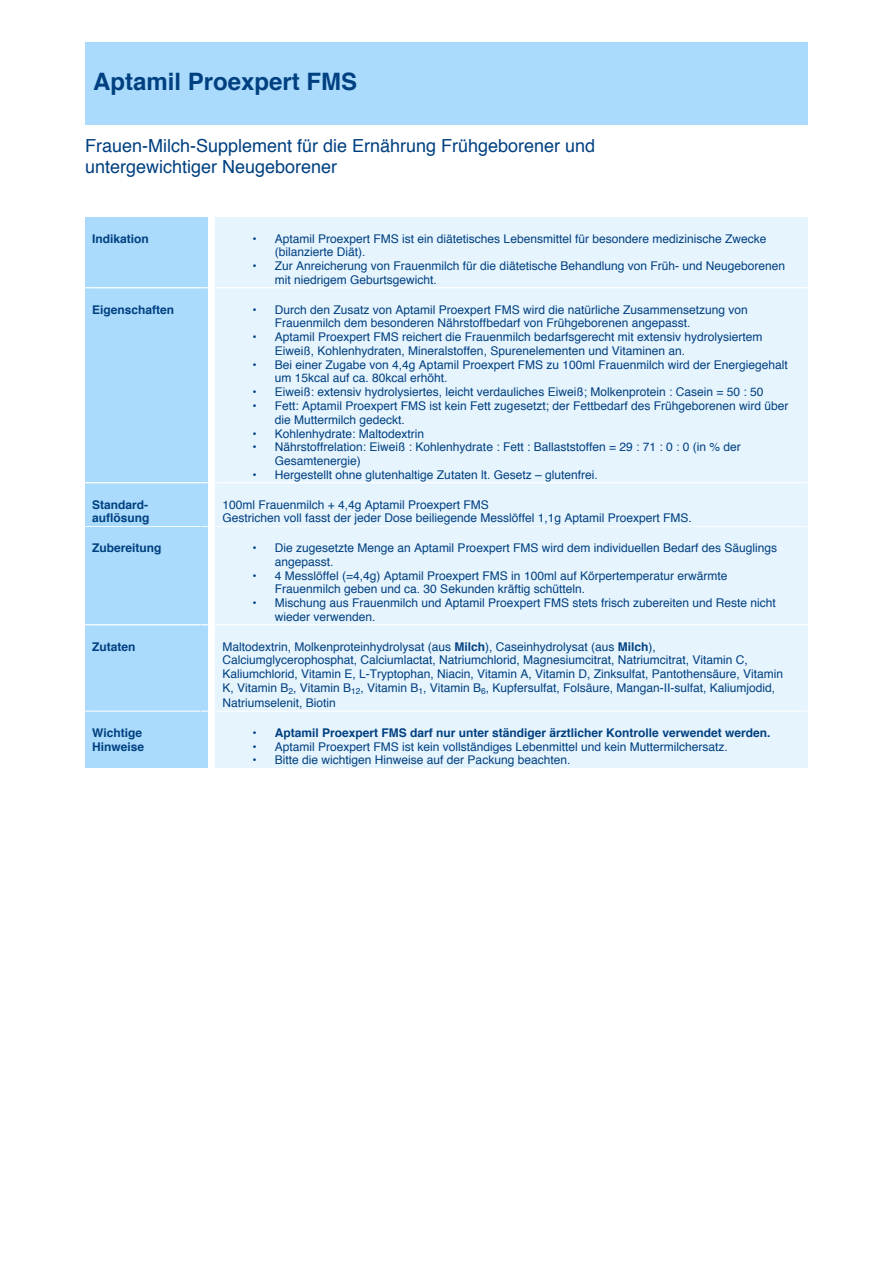
<style>
.page{position:relative;width:893px;height:1263px;background:#fff}
.page>*{position:absolute;margin:0;border:0;box-sizing:border-box;transform-origin:0 0}
.t1{font:700 24px "Helvetica";color:#004080}
.t2{font:18px/20.7px "Helvetica";color:#004080}
.t3{font:12px/13.8px "Helvetica";color:#004080}
.t4{font:700 12px/13.8px "Helvetica";color:#004080}
.s1{font-weight:700}
.s2{font-weight:400}
</style>
<div class="page">
<div style="left:85px;top:43px;width:723px;height:82px;background:#aadbfc"></div>
<div style="left:85px;top:217px;width:7px;height:71px;background:#aadbfc"></div>
<div style="left:92px;top:217px;width:109px;height:71px;background:#aadbfc"></div>
<div style="left:201px;top:217px;width:7px;height:71px;background:#aadbfc"></div>
<div style="left:215px;top:217px;width:7px;height:71px;background:#e6f4fe"></div>
<div style="left:222px;top:217px;width:579px;height:71px;background:#e6f4fe"></div>
<div style="left:801px;top:217px;width:7px;height:71px;background:#e6f4fe"></div>
<div style="left:85px;top:288px;width:7px;height:195px;background:#aadbfc"></div>
<div style="left:92px;top:288px;width:109px;height:195px;background:#aadbfc"></div>
<hr style="left:92px;top:288px;width:109px;height:1px;background:#fff">
<div style="left:201px;top:288px;width:7px;height:195px;background:#aadbfc"></div>
<div style="left:215px;top:288px;width:7px;height:195px;background:#e6f4fe"></div>
<div style="left:222px;top:288px;width:579px;height:195px;background:#e6f4fe"></div>
<hr style="left:222px;top:288px;width:579px;height:1px;background:#fff">
<div style="left:801px;top:288px;width:7px;height:195px;background:#e6f4fe"></div>
<div style="left:85px;top:483px;width:7px;height:43px;background:#aadbfc"></div>
<div style="left:92px;top:483px;width:109px;height:43px;background:#aadbfc"></div>
<hr style="left:92px;top:483px;width:109px;height:1px;background:#fff">
<div style="left:201px;top:483px;width:7px;height:43px;background:#aadbfc"></div>
<div style="left:215px;top:483px;width:7px;height:43px;background:#e6f4fe"></div>
<div style="left:222px;top:483px;width:579px;height:43px;background:#e6f4fe"></div>
<hr style="left:222px;top:483px;width:579px;height:1px;background:#fff">
<div style="left:801px;top:483px;width:7px;height:43px;background:#e6f4fe"></div>
<div style="left:85px;top:526px;width:7px;height:99px;background:#aadbfc"></div>
<div style="left:92px;top:526px;width:109px;height:99px;background:#aadbfc"></div>
<hr style="left:92px;top:526px;width:109px;height:1px;background:#fff">
<div style="left:201px;top:526px;width:7px;height:99px;background:#aadbfc"></div>
<div style="left:215px;top:526px;width:7px;height:99px;background:#e6f4fe"></div>
<div style="left:222px;top:526px;width:579px;height:99px;background:#e6f4fe"></div>
<hr style="left:222px;top:526px;width:579px;height:1px;background:#fff">
<div style="left:801px;top:526px;width:7px;height:99px;background:#e6f4fe"></div>
<div style="left:85px;top:625px;width:7px;height:86px;background:#aadbfc"></div>
<div style="left:92px;top:625px;width:109px;height:86px;background:#aadbfc"></div>
<hr style="left:92px;top:625px;width:109px;height:1px;background:#fff">
<div style="left:201px;top:625px;width:7px;height:86px;background:#aadbfc"></div>
<div style="left:215px;top:625px;width:7px;height:86px;background:#e6f4fe"></div>
<div style="left:222px;top:625px;width:579px;height:86px;background:#e6f4fe"></div>
<hr style="left:222px;top:625px;width:579px;height:1px;background:#fff">
<div style="left:801px;top:625px;width:7px;height:86px;background:#e6f4fe"></div>
<div style="left:85px;top:711px;width:7px;height:57px;background:#aadbfc"></div>
<div style="left:92px;top:711px;width:109px;height:57px;background:#aadbfc"></div>
<hr style="left:92px;top:711px;width:109px;height:1px;background:#fff">
<div style="left:201px;top:711px;width:7px;height:57px;background:#aadbfc"></div>
<div style="left:215px;top:711px;width:7px;height:57px;background:#e6f4fe"></div>
<div style="left:222px;top:711px;width:579px;height:57px;background:#e6f4fe"></div>
<hr style="left:222px;top:711px;width:579px;height:1px;background:#fff">
<div style="left:801px;top:711px;width:7px;height:57px;background:#e6f4fe"></div>
<h1 class="t1" style="left:93px;top:62px;width:266px">Aptamil Proexpert FMS</h1>
<h2 class="t2" style="left:85px;top:136px;width:512px">Frauen-Milch-Supplement für die Ernährung Frühgeborener und untergewichtiger Neugeborener</h2>
<p class="t4" style="left:92px;top:232px;width:58px">Indikation</p>
<p class="t3" style="left:275px;top:232px;width:493px;text-indent:-22px">• Aptamil Proexpert FMS ist ein diätetisches Lebensmittel für besondere medizinische Zwecke (bilanzierte Diät).</p>
<p class="t3" style="left:275px;top:259px;width:512px;text-indent:-22px">• Zur Anreicherung von Frauenmilch für die diätetische Behandlung von Früh- und Neugeborenen mit niedrigem Geburtsgewicht.</p>
<p class="t4" style="left:92px;top:303px;width:84px">Eigenschaften</p>
<p class="t3" style="left:275px;top:303px;width:474px;text-indent:-22px">• Durch den Zusatz von Aptamil Proexpert FMS wird die natürliche Zusammensetzung von<br>Frauenmilch dem besonderen Nährstoffbedarf von Frühgeborenen angepasst.</p>
<p class="t3" style="left:275px;top:330px;width:489px;text-indent:-22px">• Aptamil Proexpert FMS reichert die Frauenmilch bedarfsgerecht mit extensiv hydrolysiertem<br>Eiweiß, Kohlenhydraten, Mineralstoffen, Spurenelementen und Vitaminen an.</p>
<p class="t3" style="left:275px;top:358px;width:514px;text-indent:-22px">• Bei einer Zugabe von 4,4g Aptamil Proexpert FMS zu 100ml Frauenmilch wird der Energiegehalt um 15kcal auf ca. 80kcal erhöht.</p>
<p class="t3" style="left:252px;top:385px;width:513px">• Eiweiß: extensiv hydrolysiertes, leicht verdauliches Eiweiß; Molkenprotein : Casein = 50 : 50</p>
<p class="t3" style="left:275px;top:399px;width:515px;text-indent:-22px">• Fett: Aptamil Proexpert FMS ist kein Fett zugesetzt; der Fettbedarf des Frühgeborenen wird über die Muttermilch gedeckt.</p>
<p class="t3" style="left:252px;top:427px;width:173px">• Kohlenhydrate: Maltodextrin</p>
<p class="t3" style="left:275px;top:440px;width:467px;text-indent:-22px">• Nährstoffrelation: Eiweiß : Kohlenhydrate : Fett : Ballaststoffen = 29 : 71 : 0 : 0 (in % der<br>Gesamtenergie)</p>
<p class="t3" style="left:252px;top:468px;width:347px">• Hergestellt ohne glutenhaltige Zutaten lt. Gesetz – glutenfrei.</p>
<p class="t4" style="left:92px;top:498px;width:59px">Standard&shy;auflösung</p>
<p class="t3" style="left:222px;top:498px;width:471px">100ml Frauenmilch + 4,4g Aptamil Proexpert FMS<br>Gestrichen voll fasst der jeder Dose beiliegende Messlöffel 1,1g Aptamil Proexpert FMS.</p>
<p class="t4" style="left:92px;top:541px;width:71px">Zubereitung</p>
<p class="t3" style="left:275px;top:541px;width:504px;text-indent:-22px">• Die zugesetzte Menge an Aptamil Proexpert FMS wird dem individuellen Bedarf des Säuglings angepasst.</p>
<p class="t3" style="left:275px;top:569px;width:454px;text-indent:-22px">• 4 Messlöffel (=4,4g) Aptamil Proexpert FMS in 100ml auf Körpertemperatur erwärmte<br>Frauenmilch geben und ca. 30 Sekunden kräftig schütteln.</p>
<p class="t3" style="left:275px;top:596px;width:502px;text-indent:-22px">• Mischung aus Frauenmilch und Aptamil Proexpert FMS stets frisch zubereiten und Reste nicht wieder verwenden.</p>
<p class="t4" style="left:92px;top:640px;width:45px">Zutaten</p>
<p class="t3" style="left:222px;top:640px;width:562px">Maltodextrin, Molkenproteinhydrolysat (aus <span class="s1">Milch</span>), Caseinhydrolysat (aus <span class="s1">Milch</span>), Calciumglycerophosphat, Calciumlactat, Natriumchlorid, Magnesiumcitrat, Natriumcitrat, Vitamin C, Kaliumchlorid, Vitamin E, L-Tryptophan, Niacin, Vitamin A, Vitamin D, Zinksulfat, Pantothensäure, Vitamin K, Vitamin B<sub>2</sub>, Vitamin B<sub>12</sub>, Vitamin B<sub>1</sub>, Vitamin B<sub>6</sub>, Kupfersulfat, Folsäure, Mangan-II-sulfat, Kaliumjodid,</p>
<p class="t3" style="left:222px;top:696px;width:115px">Natriumselenit, Biotin</p>
<p class="t4" style="left:92px;top:726px;width:54px">Wichtige<br>Hinweise</p>
<p class="t4" style="left:252px;top:726px;width:519px"><span class="s2">•</span> Aptamil Proexpert FMS darf nur unter ständiger ärztlicher Kontrolle verwendet werden.</p>
<p class="t3" style="left:252px;top:740px;width:477px">• Aptamil Proexpert FMS ist kein vollständiges Lebenmittel und kein Muttermilchersatz.</p>
<p class="t3" style="left:252px;top:754px;width:319px">• Bitte die wichtigen Hinweise auf der Packung beachten.</p>
</div>
